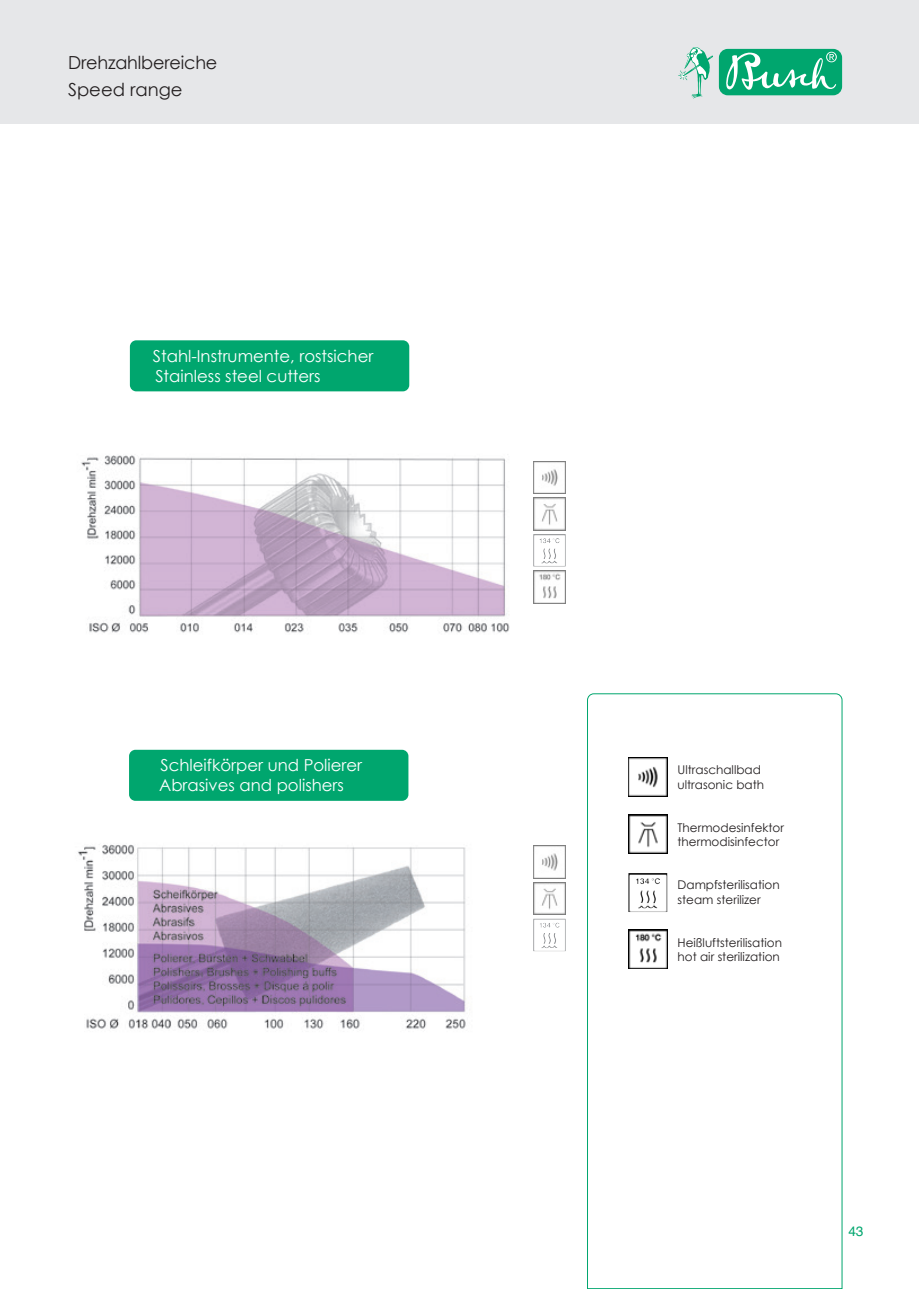
<style>
.page{position:relative;width:919px;height:1289px;background:#fff}
.page>*{position:absolute;margin:0;border:0;box-sizing:border-box;transform-origin:0 0}
.t1{font:18px/27px "Century Gothic";letter-spacing:-.01em;color:#231f20}
.t2{font:16.5px/19.8px "Century Gothic";color:#fff}
.t3{font:13.5px "Helvetica";color:#00a66e}
.t4{font:12px/14.4px "Century Gothic";color:#231f20}
</style>
<div class="page">
<svg style="left:587px;top:693px;width:255px;height:595px"></svg>
<div style="left:0;top:0;width:918px;height:123px;background:#e6e7e9"></div>
<div style="left:718px;top:49px;width:124px;height:46px;background:#00a66e;border-radius:9px"></div>
<svg style="left:726px;top:52px;width:110px;height:38px"></svg>
<svg style="left:678px;top:47px;width:35px;height:52px"></svg>
<img style="left:78px;top:844px;width:388px;height:185px">
<img style="left:533px;top:461px;width:33px;height:32px">
<img style="left:533px;top:571px;width:32px;height:32px">
<img style="left:533px;top:498px;width:32px;height:32px">
<img style="left:533px;top:534px;width:32px;height:32px">
<img style="left:533px;top:845px;width:33px;height:33px">
<img style="left:533px;top:882px;width:32px;height:32px">
<img style="left:533px;top:918px;width:32px;height:33px">
<img style="left:81px;top:455px;width:429px;height:178px">
<img style="left:628px;top:758px;width:39px;height:38px">
<img style="left:628px;top:929px;width:39px;height:39px">
<img style="left:628px;top:814px;width:39px;height:39px">
<img style="left:628px;top:873px;width:39px;height:39px">
<div style="left:130px;top:340px;width:279px;height:51px;background:#00a66e;border-radius:6px"></div>
<div style="left:129px;top:749px;width:279px;height:51px;background:#00a66e;border-radius:6px"></div>
<h1 class="t1" style="left:68px;top:48px;width:151px">Drehzahlbereiche<br>Speed range</h1>
<h2 class="t2" style="left:153px;top:345px;width:222px">Stahl-Instrumente, rostsicher<br>Stainless steel cutters</h2>
<h2 class="t2" style="left:159px;top:755px;width:204px">Schleifkörper und Polierer<br>Abrasives and polishers</h2>
<p class="t4" style="left:677px;top:762px;width:88px">Ultraschallbad ultrasonic bath</p>
<p class="t4" style="left:677px;top:820px;width:108px">Thermodesinfektor thermodisinfector</p>
<p class="t4" style="left:677px;top:877px;width:104px">Dampfsterilisation steam sterilizer</p>
<p class="t4" style="left:677px;top:935px;width:106px">Heißluftsterilisation hot air sterilization</p>
<p class="t3" style="left:848px;top:1223px;width:17px">43</p>
</div>
